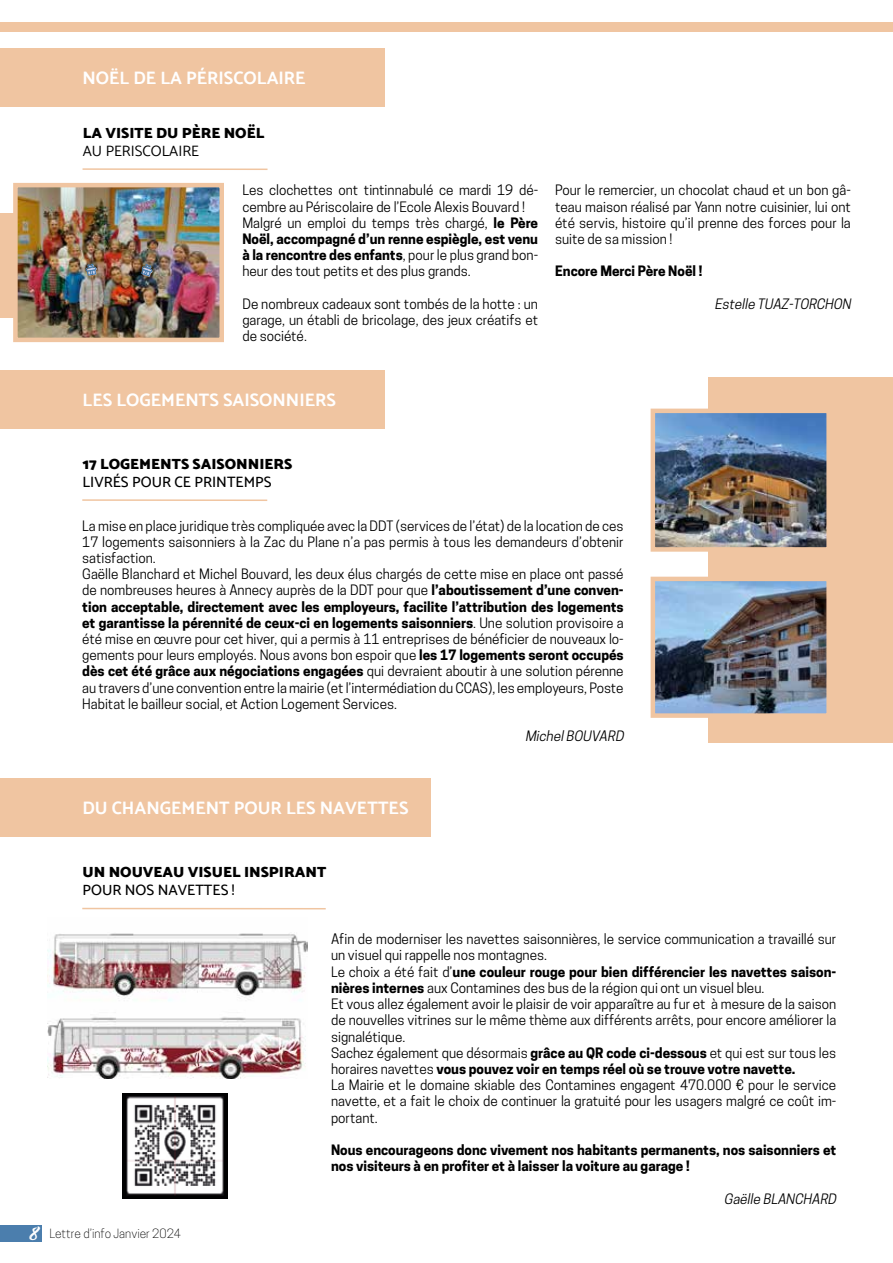
<style>
.page{position:relative;width:893px;height:1263px;background:#fff}
.page>*{position:absolute;margin:0;border:0;box-sizing:border-box;transform-origin:0 0}
.t1{font:700 18px "Catamaran";color:#fff}
.t2{font:900 15px "Catamaran";color:#000}
.t3{font:500 15px "Catamaran";color:#000}
.t4{font:15px "Catamaran";color:#000}
.t5{font:13.5px/16.2px "Cooper Hewitt";color:#000}
.t6{font:700 13.5px/16.2px "Cooper Hewitt";color:#000}
.t7{font:italic 13.5px "Cooper Hewitt";color:#000}
.t8{font:300 12px "Cooper Hewitt";color:#000}
.s1{font-weight:700}
.s2{font-family:"Playlist Script";font-weight:400;font-size:22.5px;color:#fff}
</style>
<div class="page">
<div style="left:0;top:1225px;width:42px;height:17px;background:#4b7ead"></div>
<div style="left:0;top:48px;width:385px;height:59px;background:#f0c5a1"></div>
<div style="left:0;top:213px;width:205px;height:104px;background:#f0c5a1"></div>
<div style="left:0;top:370px;width:385px;height:59px;background:#f0c5a1"></div>
<div style="left:708px;top:377px;width:185px;height:366px;background:#f0c5a1"></div>
<div style="left:0;top:778px;width:430px;height:59px;background:#f0c5a1"></div>
<hr style="left:83px;top:168px;width:184px;height:2px;background:#f0c5a1">
<hr style="left:82px;top:499px;width:185px;height:2px;background:#f0c5a1">
<hr style="left:82px;top:908px;width:244px;height:1px;background:#f0c5a1">
<hr style="left:892px;top:675px;width:1px;height:59px;background:#fff">
<div style="left:0;top:22px;width:893px;height:9px;background:#f0c5a1"></div>
<img style="left:656px;top:414px;width:170px;height:133px">
<div style="left:651px;top:409px;width:180px;height:143px;border:4px solid #f0c5a1"></div>
<img style="left:656px;top:582px;width:170px;height:131px">
<div style="left:651px;top:577px;width:180px;height:141px;border:4px solid #f0c5a1"></div>
<img style="left:47px;top:933px;width:261px;height:146px">
<img style="left:122px;top:1094px;width:105px;height:104px">
<img style="left:18px;top:188px;width:201px;height:149px">
<svg style="left:85px;top:262px;width:12px;height:14px"></svg>
<svg style="left:141px;top:264px;width:12px;height:13px"></svg>
<div style="left:13px;top:183px;width:211px;height:159px;border:4px solid #f0c5a1"></div>
<h1 class="t1" style="left:83px;top:67px;width:225px">NOËL DE LA PÉRISCOLAIRE</h1>
<p class="t2" style="left:83px;top:124px;width:183px">LA VISITE DU PÈRE NOËL</p>
<p class="t4" style="left:83px;top:142px;width:118px">AU PERISCOLAIRE</p>
<p class="t5" style="left:242px;top:182px;width:297px">Les clochettes ont tintinnabulé ce mardi 19 dé&shy;cembre au Périscolaire de l’Ecole Alexis Bouvard !<br>Malgré un emploi du temps très chargé, <span class="s1">le Père Noël, accompagné d’un renne espiègle, est venu à la rencontre des enfants</span>, pour le plus grand bon&shy;heur des tout petits et des plus grands.</p>
<p class="t5" style="left:242px;top:296px;width:297px;text-align:justify">De nombreux cadeaux sont tombés de la hotte : un garage, un établi de bricolage, des jeux créatifs et de société.</p>
<p class="t5" style="left:555px;top:182px;width:297px;text-align:justify">Pour le remercier, un chocolat chaud et un bon gâ&shy;teau maison réalisé par Yann notre cuisinier, lui ont été servis, histoire qu’il prenne des forces pour la suite de sa mission !</p>
<p class="t6" style="left:555px;top:263px;width:149px">Encore Merci Père Noël !</p>
<p class="t7" style="left:714px;top:296px;width:141px">Estelle TUAZ-TORCHON</p>
<h1 class="t1" style="left:83px;top:389px;width:255px">LES LOGEMENTS SAISONNIERS</h1>
<p class="t2" style="left:83px;top:455px;width:211px">17 LOGEMENTS SAISONNIERS</p>
<p class="t3" style="left:83px;top:473px;width:191px">LIVRÉS POUR CE PRINTEMPS</p>
<p class="t5" style="left:82px;top:517px;width:543px">La mise en place juridique très compliquée avec la DDT (services de l’état) de la location de ces 17 logements saisonniers à la Zac du Plane n’a pas permis à tous les demandeurs d’obtenir satisfaction.<br>Gaëlle Blanchard et Michel Bouvard, les deux élus chargés de cette mise en place ont passé de nombreuses heures à Annecy auprès de la DDT pour que <span class="s1">l’aboutissement d’une conven&shy;tion acceptable, directement avec les employeurs, facilite l’attribution des logements et garantisse la pérennité de ceux-ci en logements saisonniers</span>. Une solution provisoire a été mise en œuvre pour cet hiver, qui a permis à 11 entreprises de bénéficier de nouveaux lo&shy;gements pour leurs employés. Nous avons bon espoir que <span class="s1">les 17 logements seront occupés dès cet été grâce aux négociations engagées</span> qui devraient aboutir à une solution pérenne au travers d’une convention entre la mairie (et l’intermédiation du CCAS), les employeurs, Poste Habitat le bailleur social, et Action Logement Services.</p>
<p class="t7" style="left:525px;top:728px;width:103px">MichelBOUVARD</p>
<h1 class="t1" style="left:83px;top:798px;width:328px">DU CHANGEMENT POUR LES NAVETTES</h1>
<p class="t2" style="left:83px;top:863px;width:245px">UN NOUVEAU VISUEL INSPIRANT</p>
<p class="t3" style="left:83px;top:881px;width:154px">POUR NOS NAVETTES !</p>
<p class="t8" style="left:30px;top:1226px;width:153px"><span class="s2">8</span> Lettre d’info Janvier 2024</p>
<p class="t5" style="left:331px;top:931px;width:507px">Afin de moderniser les navettes saisonnières, le service communication a travaillé sur un visuel qui rappelle nos montagnes.<br>Le choix a été fait d’<span class="s1">une couleur rouge pour bien différencier les navettes saison&shy;nières internes</span> aux Contamines des bus de la région qui ont un visuel bleu.<br>Et vous allez également avoir le plaisir de voir apparaître au fur et à mesure de la saison de nouvelles vitrines sur le même thème aux différents arrêts, pour encore améliorer la signalétique.<br>Sachez également que désormais <span class="s1">grâce au QR code ci-dessous</span> et qui est sur tous les horaires navettes <span class="s1">vous pouvez voir en temps réel où se trouve votre navette.<br></span>La Mairie et le domaine skiable des Contamines engagent 470.000 € pour le service navette, et a fait le choix de continuer la gratuité pour les usagers malgré ce coût im&shy;portant.</p>
<p class="t6" style="left:331px;top:1142px;width:507px">Nous encourageons donc vivement nos habitants permanents, nos saisonniers et nos visiteurs à en profiter et à laisser la voiture au garage !</p>
<p class="t7" style="left:724px;top:1190px;width:117px">Gaëlle BLANCHARD</p>
</div>
